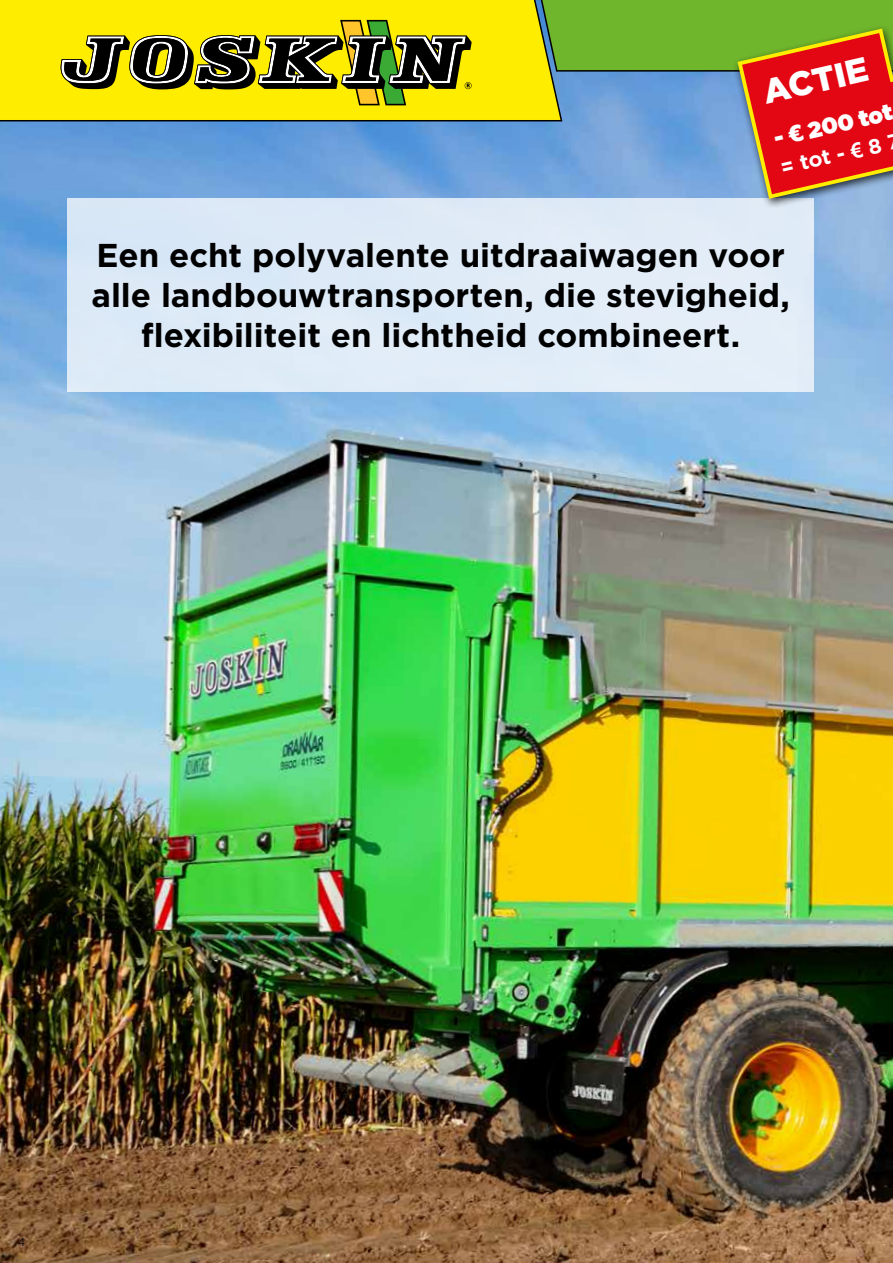
<style>
.page{position:relative;width:893px;height:1263px;background:#fff}
.page>*{position:absolute;margin:0;border:0;box-sizing:border-box;transform-origin:0 0}
.t1{font:900 34.2px "Gotham";color:#fff}
.t2{font:700 33px/39.6px "Gotham";color:#000;text-align:center}
.t3{font:22.5px "Gotham Ultra";color:#fff}
.t4{font:700 21px "Gotham";color:#fff}
.t5{font:11.25px "Gotham";color:#000}
.s1{font-family:"Arial";font-weight:900}
.s2{font-family:"Arial"}
</style>
<div class="page">
<img style="left:0;top:122px;width:893px;height:1141px">
<div style="left:67px;top:198px;width:747px;height:194px;background:#dfebf7"></div>
<div style="left:0;top:0;width:534px;height:122px;background:#ffed00"></div>
<svg style="left:61px;top:20px;width:411px;height:85px;background:#97901d"></svg>
<svg style="left:795px;top:210px;width:98px;height:348px;background:#99b8d4"></svg>
<div style="left:732px;top:21px;width:161px;height:189px;background:#000;opacity:.75"></div>
<svg style="left:534px;top:0;width:359px;height:201px;background:#94826a"></svg>
<p class="t1" style="left:759px;top:73px;width:108px;rotate:-13deg">ACTIE</p>
<p class="t3" style="left:771px;top:126px;width:122px;rotate:-13deg">- <span class="s1">€</span> 200 tot</p>
<p class="t4" style="left:778px;top:156px;width:105px;rotate:-13deg">= tot - <span class="s2">€</span> 8</p>
<p class="t2" style="left:91px;top:235px;width:700px">Een echt polyvalente uitdraaiwagen voor alle landbouwtransporten, die stevigheid, flexibiliteit en lichtheid combineert.</p>
<p class="t5" style="left:18px;top:1235px;width:9px">4</p>
</div>
